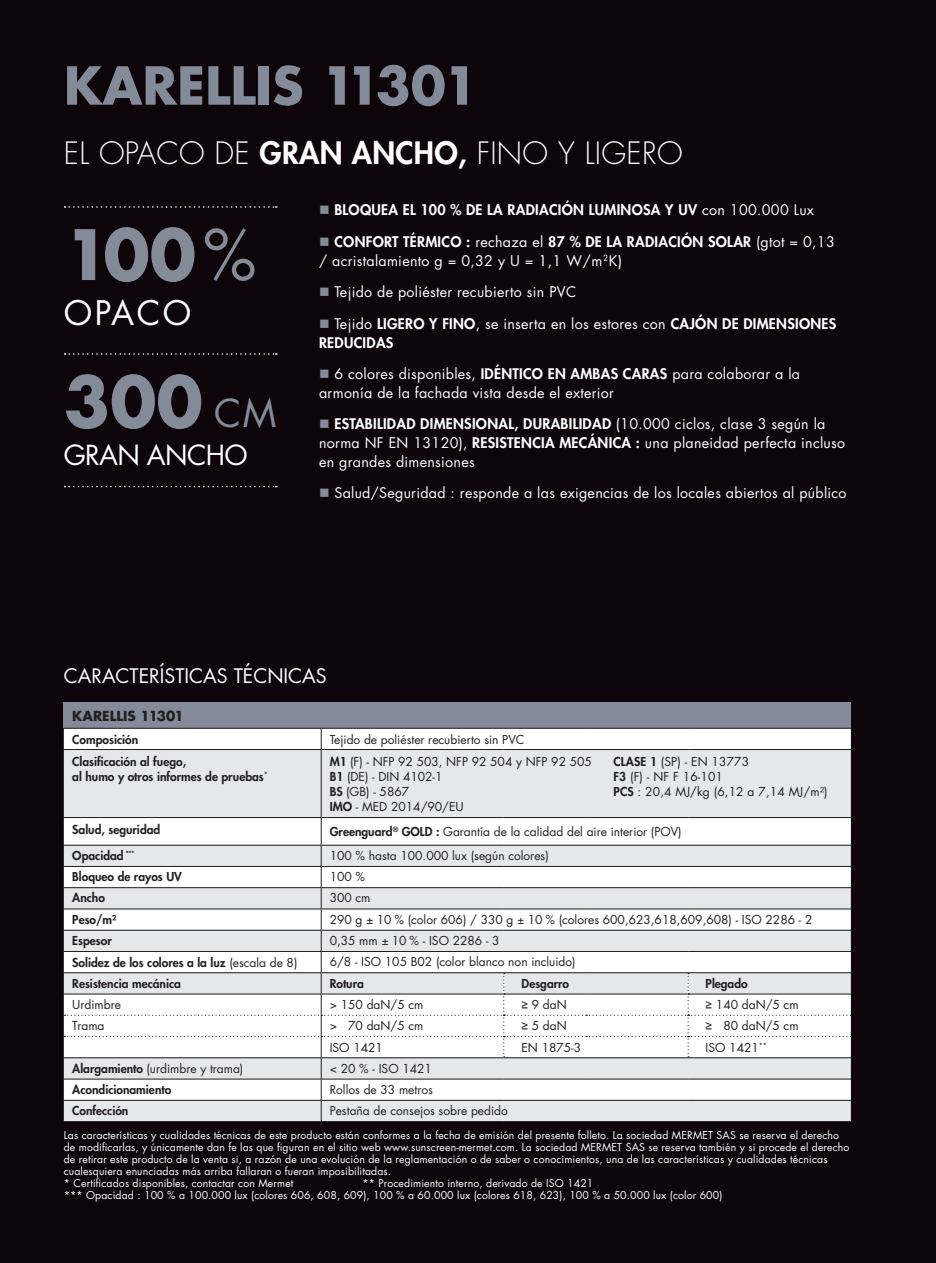
<style>
.page{position:relative;width:936px;height:1263px;background:#fff}
.page>*{position:absolute;margin:0;border:0;box-sizing:border-box;transform-origin:0 0}
.t1{font:700 67.5px "Futura";color:#838a98}
.t2{font:700 51px "Futura";color:#838a98}
.t3{font:33px "Futura";letter-spacing:.075em;color:#fff}
.t4{font:300 30px "Futura";letter-spacing:.01em;color:#fff}
.t5{font:27px "Futura";letter-spacing:-.025em;color:#fff}
.t6{font:19.5px "Futura";color:#fff}
.t7{font:14.25px/18.8px "Futura";letter-spacing:.02em;color:#fff}
.t8{font:800 14.25px/18.8px "Futura";letter-spacing:.02em;color:#fff}
.t9{font:700 13.5px "Futura";color:#231f20}
.t10{font:12px "Futura";color:#231f20}
.t11{font:800 12px "Futura";color:#231f20}
.t12{font:10.5px/12px "Futura";letter-spacing:.01em;color:#fff}
.s1{font-weight:800}
.s2{font-weight:400}
.s3{font-weight:400;font-size:37.5px}
.s4{color:#838a98}
.s5{font-family:"Arial"}
</style>
<div class="page">
<div style="left:0;top:0;width:935px;height:1263px;background:#0e050a"></div>
<div style="left:64px;top:703px;width:786px;height:25px;background:#838a98"></div>
<div style="left:64px;top:729px;width:786px;height:20px;background:#fff"></div>
<div style="left:64px;top:750px;width:786px;height:67px;background:#e6e7e9"></div>
<hr style="left:64px;top:1121px;width:257px;height:1px;background:#231f20">
<hr style="left:321px;top:1121px;width:182px;height:1px;background:#231f20">
<hr style="left:503px;top:1121px;width:83px;height:1px;background:#231f20">
<hr style="left:586px;top:1121px;width:102px;height:1px;background:#231f20">
<hr style="left:688px;top:1121px;width:162px;height:1px;background:#231f20">
<hr style="left:321px;top:750px;width:1px;height:67px;background:#231f20">
<hr style="left:64px;top:817px;width:257px;height:1px;background:#231f20">
<hr style="left:321px;top:817px;width:182px;height:1px;background:#231f20">
<hr style="left:503px;top:817px;width:83px;height:1px;background:#231f20">
<hr style="left:64px;top:728px;width:257px;height:1px;background:#231f20">
<hr style="left:321px;top:728px;width:182px;height:1px;background:#231f20">
<hr style="left:503px;top:728px;width:83px;height:1px;background:#231f20">
<hr style="left:586px;top:728px;width:102px;height:1px;background:#231f20">
<hr style="left:688px;top:728px;width:162px;height:1px;background:#231f20">
<svg style="left:321px;top:729px;width:1px;height:20px"></svg>
<hr style="left:64px;top:749px;width:257px;height:1px;background:#231f20">
<hr style="left:321px;top:749px;width:182px;height:1px;background:#231f20">
<hr style="left:503px;top:749px;width:83px;height:1px;background:#231f20">
<svg style="left:64px;top:818px;width:787px;height:303px;background:#ebeced"></svg>
<hr style="left:586px;top:749px;width:102px;height:1px;background:#231f20">
<hr style="left:688px;top:749px;width:162px;height:1px;background:#231f20">
<hr style="left:586px;top:817px;width:102px;height:1px;background:#231f20">
<hr style="left:688px;top:817px;width:162px;height:1px;background:#231f20">
<svg style="left:65px;top:206px;width:212px;height:2px"></svg>
<svg style="left:65px;top:353px;width:212px;height:2px"></svg>
<svg style="left:65px;top:486px;width:212px;height:1px"></svg>
<p class="t2" style="left:64px;top:50px;width:416px">KARELLIS 11301</p>
<p class="t4" style="left:64px;top:134px;width:620px">EL OPACO DE <span class="s1">GRAN ANCHO,</span> FINO Y LIGERO</p>
<p class="t1" style="left:64px;top:208px;width:194px">100<span class="s2">%</span></p>
<p class="t3" style="left:64px;top:290px;width:129px">OPACO</p>
<p class="t1" style="left:64px;top:355px;width:214px">300 <span class="s3">CM</span></p>
<p class="t5" style="left:64px;top:436px;width:185px">GRAN ANCHO</p>
<p class="t8" style="left:319px;top:201px;width:496px"><span class="s4">■</span> BLOQUEA EL 100 % DE LA RADIACIÓN LUMINOSA Y UV <span class="s2">con 100.000 Lux</span></p>
<p class="t7" style="left:319px;top:232px;width:517px"><span class="s4">■</span> <span class="s1">CONFORT TÉRMICO :</span> rechaza el <span class="s1">87 % DE LA RADIACIÓN SOLAR</span> (gtot = 0,13 / acristalamiento g = 0,32 y U = 1,1 W/m<sup>2</sup>K)</p>
<p class="t7" style="left:319px;top:282px;width:258px"><span class="s4">■</span> Tejido de poliéster recubierto sin PVC</p>
<p class="t8" style="left:319px;top:314px;width:518px"><span class="s4">■</span> <span class="s2">Tejido</span> LIGERO Y FINO<span class="s2">, se inserta en los estores con</span> CAJÓN DE DIMENSIONES<br>REDUCIDAS</p>
<p class="t7" style="left:319px;top:364px;width:482px"><span class="s4">■</span> 6 colores disponibles, <span class="s1">IDÉNTICO EN AMBAS CARAS</span> para colaborar a la armonía de la fachada vista desde el exterior</p>
<p class="t7" style="left:319px;top:414px;width:527px"><span class="s4">■</span> <span class="s1">ESTABILIDAD DIMENSIONAL, DURABILIDAD</span> (10.000 ciclos, clase 3 según la norma NF EN 13120), <span class="s1">RESISTENCIA MECÁNICA :</span> una planeidad perfecta incluso en grandes dimensiones</p>
<p class="t7" style="left:319px;top:483px;width:529px"><span class="s4">■</span> Salud/Seguridad : responde a las exigencias de los locales abiertos al público</p>
<p class="t6" style="left:64px;top:662px;width:264px">CARACTERÍSTICAS TÉCNICAS</p>
<p class="t9" style="left:72px;top:706px;width:113px">KARELLIS 11301</p>
<p class="t11" style="left:72px;top:731px;width:67px">Composición</p>
<p class="t10" style="left:330px;top:731px;width:196px">Tejido de poliéster recubierto sin PVC</p>
<p class="t11" style="left:72px;top:753px;width:115px">Clasificación al fuego,</p>
<p class="t11" style="left:72px;top:768px;width:197px">al humo y otros informes de pruebas<sup>*</sup></p>
<p class="t10" style="left:330px;top:753px;width:264px"><span class="s1">M1</span> (F) - NFP 92 503, NFP 92 504 y NFP 92 505</p>
<p class="t10" style="left:330px;top:768px;width:114px"><span class="s1">B1</span> (DE) - DIN 4102-1</p>
<p class="t10" style="left:330px;top:783px;width:81px"><span class="s1">BS</span> (GB) - 5867</p>
<p class="t10" style="left:330px;top:798px;width:136px"><span class="s1">IMO</span> - MED 2014/90/EU</p>
<p class="t10" style="left:613px;top:753px;width:137px"><span class="s1">CLASE 1</span> (SP) - EN 13773</p>
<p class="t10" style="left:613px;top:768px;width:111px"><span class="s1">F3</span> (F) - NF F 16-101</p>
<p class="t10" style="left:613px;top:783px;width:216px"><span class="s1">PCS</span> : 20,4 MJ/kg (6,12 a 7,14 MJ/m²)</p>
<p class="t11" style="left:72px;top:821px;width:89px">Salud, seguridad</p>
<p class="t10" style="left:330px;top:823px;width:353px"><span class="s1">Greenguard</span><sup>®</sup> <span class="s1">GOLD :</span> Garantía de la calidad del aire interior (POV)</p>
<p class="t11" style="left:72px;top:847px;width:64px">Opacidad <sup>***</sup></p>
<p class="t10" style="left:330px;top:847px;width:220px">100 % hasta 100.000 lux (según colores)</p>
<p class="t11" style="left:72px;top:869px;width:111px">Bloqueo de rayos UV</p>
<p class="t10" style="left:330px;top:868px;width:37px">100 %</p>
<p class="t11" style="left:72px;top:890px;width:34px">Ancho</p>
<p class="t10" style="left:330px;top:890px;width:42px">300 cm</p>
<p class="t11" style="left:72px;top:911px;width:46px">Peso/m²</p>
<p class="t10" style="left:330px;top:911px;width:484px">290 g ± 10 % (color 606) / 330 g ± 10 % (colores 600,623,618,609,608) - ISO 2286 - 2</p>
<p class="t11" style="left:72px;top:933px;width:41px">Espesor</p>
<p class="t10" style="left:330px;top:932px;width:171px">0,35 mm ± 10 % - ISO 2286 - 3</p>
<p class="t11" style="left:72px;top:954px;width:227px">Solidez de los colores a la luz <span class="s2">(escala de 8)</span></p>
<p class="t10" style="left:330px;top:954px;width:247px">6/8 - ISO 105 B02 (color blanco non incluido)</p>
<p class="t11" style="left:72px;top:975px;width:110px">Resistencia mecánica</p>
<p class="t11" style="left:330px;top:975px;width:36px">Rotura</p>
<p class="t11" style="left:521px;top:975px;width:49px">Desgarro</p>
<p class="t11" style="left:705px;top:975px;width:44px">Plegado</p>
<p class="t10" style="left:72px;top:996px;width:50px">Urdimbre</p>
<p class="t10" style="left:330px;top:996px;width:95px">&gt; 150 daN/5 cm</p>
<p class="t10" style="left:521px;top:996px;width:47px"><span class="s5">≥</span> 9 daN</p>
<p class="t10" style="left:705px;top:996px;width:94px"><span class="s5">≥</span> 140 daN/5 cm</p>
<p class="t10" style="left:72px;top:1017px;width:34px">Trama</p>
<p class="t10" style="left:330px;top:1017px;width:95px">&gt; 70 daN/5 cm</p>
<p class="t10" style="left:521px;top:1017px;width:47px"><span class="s5">≥</span> 5 daN</p>
<p class="t10" style="left:705px;top:1017px;width:94px"><span class="s5">≥</span> 80 daN/5 cm</p>
<p class="t10" style="left:330px;top:1039px;width:55px">ISO 1421</p>
<p class="t10" style="left:521px;top:1039px;width:61px">EN 1875-3</p>
<p class="t10" style="left:705px;top:1039px;width:63px">ISO 1421<sup>**</sup></p>
<p class="t10" style="left:72px;top:1060px;width:173px"><span class="s1">Alargamiento</span> (urdimbre y trama)</p>
<p class="t10" style="left:330px;top:1060px;width:104px">&lt; 20 % - ISO 1421</p>
<p class="t11" style="left:72px;top:1082px;width:100px">Acondicionamiento</p>
<p class="t10" style="left:330px;top:1081px;width:105px">Rollos de 33 metros</p>
<p class="t11" style="left:72px;top:1103px;width:58px">Confección</p>
<p class="t10" style="left:330px;top:1103px;width:180px">Pestaña de consejos sobre pedido</p>
<p class="t12" style="left:64px;top:1129px;width:787px">Las características y cualidades técnicas de este producto están conformes a la fecha de emisión del presente folleto. La sociedad MERMET SAS se reserva el derecho de modificarlas, y únicamente dan fe las que figuran en el sitio web www.sunscreen-mermet.com. La sociedad MERMET SAS se reserva también y si procede el derecho de retirar este producto de la venta si, a razón de una evolución de la reglamentación o de saber o conocimientos, una de las características y cualidades técnicas cualesquiera enunciadas más arriba fallaran o fueran imposibilitadas.</p>
<p class="t12" style="left:64px;top:1177px;width:231px">* Certificados disponibles, contactar con Mermet</p>
<p class="t12" style="left:362px;top:1177px;width:232px">** Procedimiento interno, derivado de ISO 1421</p>
<p class="t12" style="left:64px;top:1189px;width:660px">*** Opacidad : 100 % a 100.000 lux (colores 606, 608, 609), 100 % a 60.000 lux (colores 618, 623), 100 % a 50.000 lux (color 600)</p>
</div>
